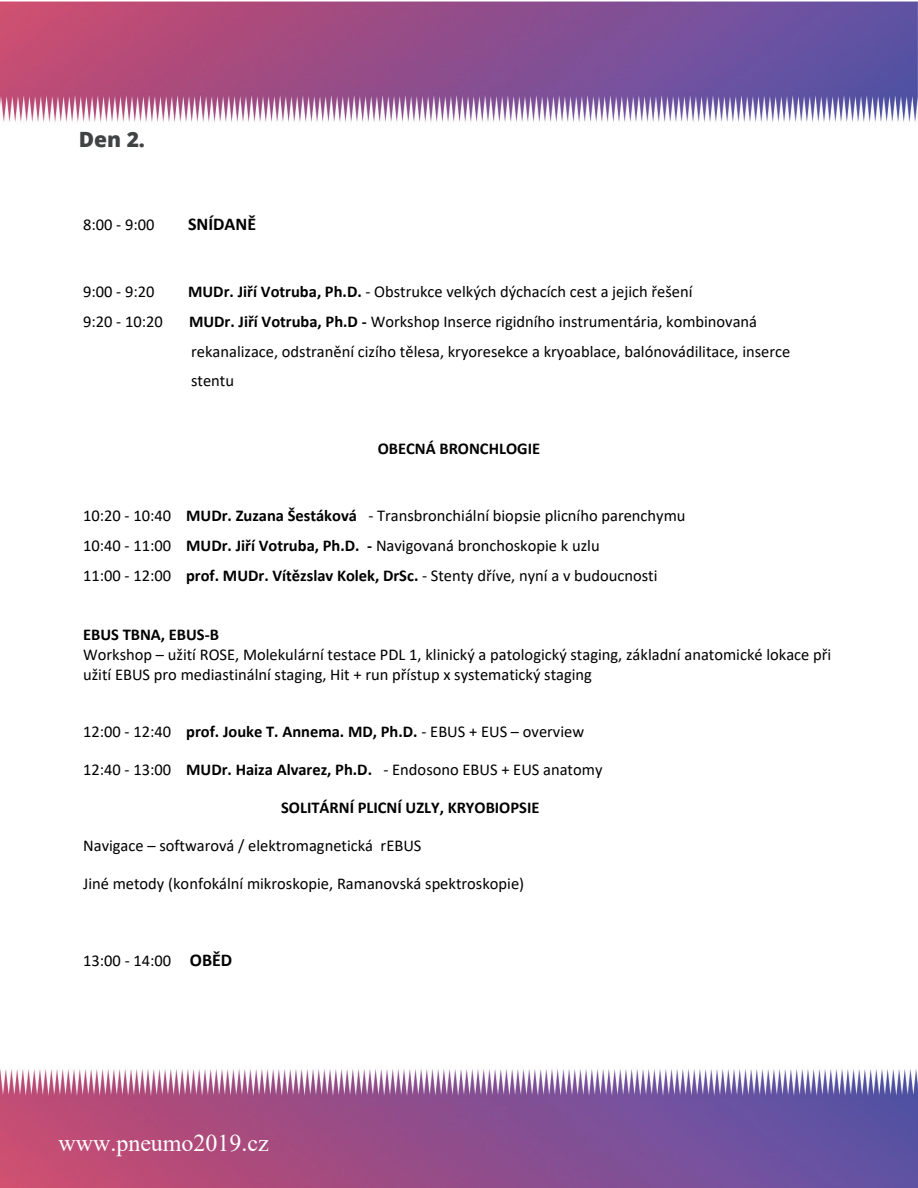
<style>
.page{position:relative;width:918px;height:1188px;background:#fff}
.page>*{position:absolute;margin:0;border:0;box-sizing:border-box;transform-origin:0 0}
.t1{font:24px "Times New Roman";color:#fff}
.t2{font:800 21px "Open Sans";color:#414243}
.t3{font:700 18px "Calibri";color:#000}
.t4{font:16.5px/29.7px "Calibri";color:#000}
.t5{font:700 16.5px "Calibri";color:#000}
.s1{font-weight:700}
.s2{font-weight:700;font-size:18px}
</style>
<div class="page">
<img style="left:0;top:1px;width:918px;height:121px">
<img style="left:0;top:1069px;width:918px;height:119px">
<p class="t2" style="left:79px;top:123px;width:68px">Den 2.</p>
<p class="t4" style="left:83px;top:210px;width:73px">8:00 - 9:00</p>
<p class="t3" style="left:188px;top:215px;width:69px">SNÍDANĚ</p>
<p class="t4" style="left:83px;top:278px;width:73px">9:00 - 9:20</p>
<p class="t4" style="left:188px;top:278px;width:506px"><span class="s1">MUDr. Jiří Votruba, Ph.D.</span> - Obstrukce velkých dýchacích cest a jejich řešení</p>
<p class="t4" style="left:83px;top:307px;width:81px">9:20 - 10:20</p>
<p class="t4" style="left:189px;top:307px;width:603px"><span class="s1">MUDr. Jiří Votruba, Ph.D -</span> Workshop Inserce rigidního instrumentária, kombinovaná rekanalizace, odstranění cizího tělesa, kryoresekce a kryoablace, balónovádilitace, inserce stentu</p>
<p class="t5" style="left:378px;top:440px;width:164px">OBECNÁ BRONCHLOGIE</p>
<p class="t4" style="left:83px;top:502px;width:604px">10:20 - 10:40 <span class="s1">MUDr. Zuzana Šestáková</span> - Transbronchiální biopsie plicního parenchymu<br>10:40 - 11:00 <span class="s1">MUDr. Jiří Votruba, Ph.D. -</span> Navigovaná bronchoskopie k uzlu<br>11:00 - 12:00 <span class="s1">prof. MUDr. Vítězslav Kolek, DrSc.</span> - Stenty dříve, nyní a v budoucnosti</p>
<p class="t5" style="left:83px;top:626px;width:137px">EBUS TBNA, EBUS-B</p>
<p class="t4" style="left:83px;top:645px;width:750px;line-height:19.8px">Workshop – užití ROSE, Molekulární testace PDL 1, klinický a patologický staging, základní anatomické lokace při užití EBUS pro mediastinální staging, Hit + run přístup x systematický staging</p>
<p class="t4" style="left:83px;top:718px;width:503px">12:00 - 12:40 <span class="s1">prof. Jouke T. Annema. MD, Ph.D.</span> - EBUS + EUS – overview</p>
<p class="t4" style="left:83px;top:755px;width:521px">12:40 - 13:00 <span class="s1">MUDr. Haiza Alvarez, Ph.D.</span> - Endosono EBUS + EUS anatomy</p>
<p class="t5" style="left:281px;top:799px;width:260px">SOLITÁRNÍ PLICNÍ UZLY, KRYOBIOPSIE</p>
<p class="t4" style="left:83px;top:831px;width:340px">Navigace – softwarová / elektromagnetická rEBUS</p>
<p class="t4" style="left:83px;top:869px;width:443px">Jiné metody (konfokální mikroskopie, Ramanovská spektroskopie)</p>
<p class="t4" style="left:83px;top:946px;width:151px">13:00 - 14:00 <span class="s2">OBĚD</span></p>
<h1 class="t1" style="left:59px;top:1131px;width:212px">www.pneumo2019.cz</h1>
</div>
